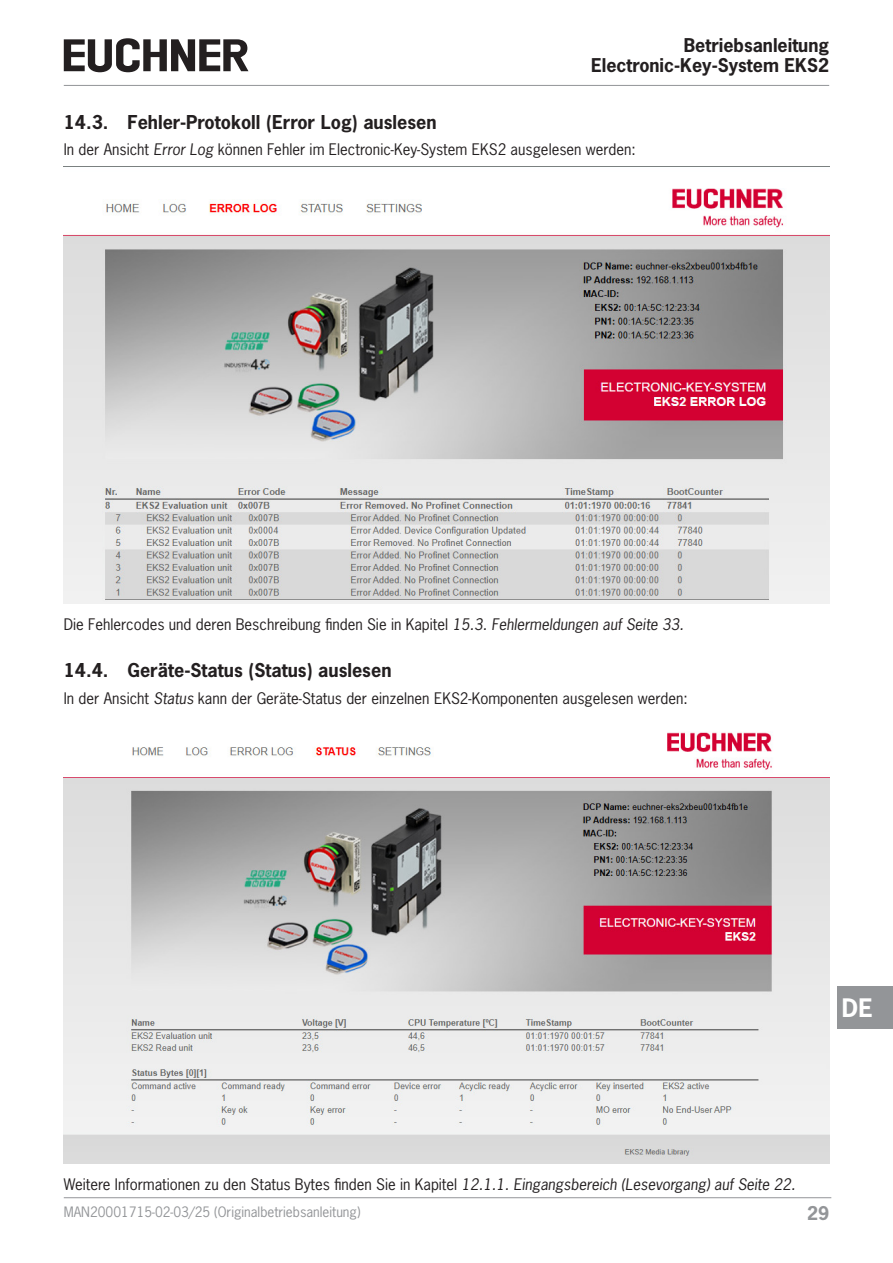
<style>
.page{position:relative;width:893px;height:1263px;background:#fff}
.page>*{position:absolute;margin:0;border:0;box-sizing:border-box;transform-origin:0 0}
.t1{font:700 24px "News Gothic Std";color:#fff}
.t2{font:700 18px "News Gothic Std";color:#231f20}
.t3{font:700 17.85px/20.2px "News Gothic Std";color:#231f20;text-align:right}
.t4{font:700 17.85px "News Gothic Std";color:#939598}
.paragraph_last{font:15px "News Gothic Std";color:#231f20}
.paragraph{font:15px "News Gothic Std";color:#231f20}
.t5{font:13.5px "News Gothic Std";color:#939598}
.s1{font-style:italic}
</style>
<div class="page">
<hr style="left:64px;top:85px;width:765px;height:1px;background:#939598">
<hr style="left:64px;top:1197px;width:767px;height:1px;background:#939598">
<svg style="left:64px;top:38px;width:184px;height:34px"></svg>
<div style="left:838px;top:986px;width:55px;height:43px;background:#939598"></div>
<img style="left:64px;top:188px;width:765px;height:416px">
<img style="left:64px;top:732px;width:765px;height:431px">
<p class="t3" style="left:591px;top:34px;width:240px">Betriebsanleitung<br>Electronic-Key-System EKS2</p>
<p class="t2" style="left:64px;top:110px;width:374px">14.3. Fehler-Protokoll (Error Log) auslesen</p>
<p class="paragraph" style="left:64px;top:140px;width:573px">In der Ansicht <span class="s1">Error Log</span> können Fehler im Electronic-Key-System EKS2 ausgelesen werden:</p>
<p class="paragraph_last" style="left:64px;top:615px;width:621px">Die Fehlercodes und deren Beschreibung finden Sie in Kapitel <span class="s1">15.3. Fehlermeldungen auf Seite 33.</span></p>
<p class="t2" style="left:64px;top:659px;width:329px">14.4. Geräte-Status (Status) auslesen</p>
<p class="paragraph" style="left:64px;top:689px;width:625px">In der Ansicht <span class="s1">Status</span> kann der Geräte-Status der einzelnen EKS2-Komponenten ausgelesen werden:</p>
<h1 class="t1" style="left:842px;top:992px;width:32px">DE</h1>
<p class="paragraph_last" style="left:64px;top:1174px;width:733px">Weitere Informationen zu den Status Bytes finden Sie in Kapitel <span class="s1">12.1.1. Eingangsbereich (Lesevorgang) auf Seite 22.</span></p>
<p class="t5" style="left:64px;top:1203px;width:298px">MAN20001715-02-03/25 (Originalbetriebsanleitung)</p>
<p class="t4" style="left:807px;top:1201px;width:24px">29</p>
</div>
